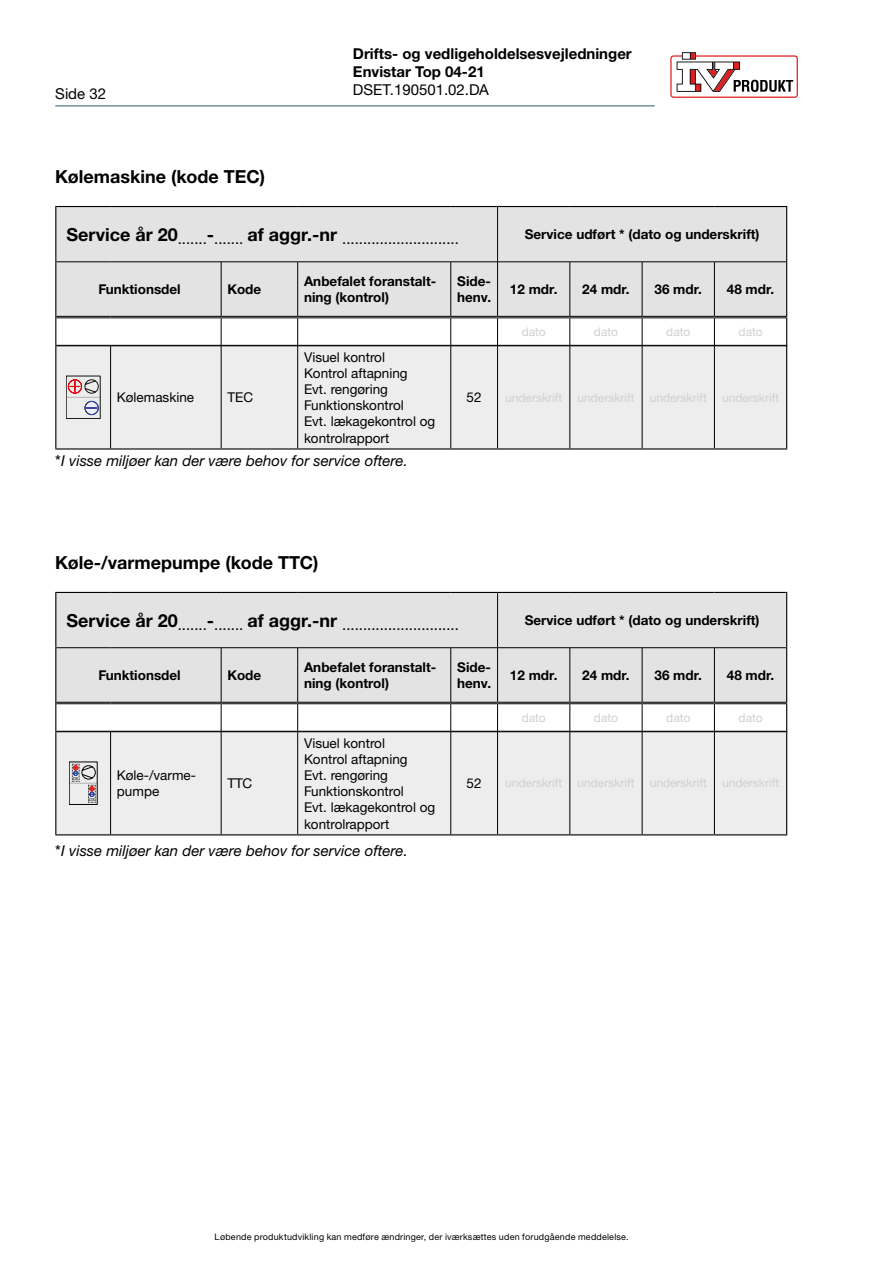
<style>
.page{position:relative;width:893px;height:1263px;background:#fff}
.page>*{position:absolute;margin:0;border:0;box-sizing:border-box;transform-origin:0 0}
.t1{font:700 18px "Helvetica Neue LTW1 G";color:#000}
.t2{font:15px "Helvetica Neue LTW1 G";color:#000}
.t3{font:italic 15px "Helvetica Neue LTW1 G";color:#000}
.t4{font:700 15px/18px "Helvetica Neue LTW1 G";color:#000}
.t5{font:700 13.5px/16.2px "Helvetica Neue LTW1 G";color:#000}
.t6{font:13.5px/16.2px "Helvetica Neue LTW1 G";color:#000}
.t7{font:12px "Helvetica Neue LTW1 G";color:#d0d0d0}
.t8{font:9px "Helvetica Neue LTW1 G";letter-spacing:.025em;color:#000}
.t9{font:4.5px "Myriad Pro";color:#010202}
.s1{font-family:"Arial";font-style:normal}
</style>
<div class="page">
<svg style="left:670px;top:52px;width:128px;height:46px"></svg>
<hr style="left:55px;top:105px;width:600px;height:2px;background:#72929d">
<div style="left:56px;top:347px;width:730px;height:101px;background:#ededed"></div>
<hr style="left:297px;top:346px;width:1px;height:102px;background:#000">
<hr style="left:450px;top:346px;width:1px;height:102px;background:#000">
<hr style="left:221px;top:448px;width:77px;height:2px;background:#000">
<hr style="left:298px;top:448px;width:153px;height:2px;background:#000">
<hr style="left:451px;top:448px;width:47px;height:2px;background:#000">
<hr style="left:55px;top:346px;width:1px;height:102px;background:#000">
<hr style="left:110px;top:346px;width:1px;height:102px;background:#000">
<hr style="left:221px;top:346px;width:1px;height:102px;background:#000">
<hr style="left:55px;top:448px;width:56px;height:2px;background:#000">
<hr style="left:111px;top:448px;width:110px;height:2px;background:#000">
<hr style="left:55px;top:206px;width:56px;height:1px;background:#000">
<hr style="left:111px;top:206px;width:110px;height:1px;background:#000">
<hr style="left:221px;top:206px;width:77px;height:1px;background:#000">
<hr style="left:298px;top:206px;width:153px;height:1px;background:#000">
<hr style="left:451px;top:206px;width:47px;height:1px;background:#000">
<hr style="left:498px;top:206px;width:72px;height:1px;background:#000">
<hr style="left:570px;top:206px;width:72px;height:1px;background:#000">
<hr style="left:642px;top:206px;width:72px;height:1px;background:#000">
<hr style="left:714px;top:206px;width:73px;height:1px;background:#000">
<hr style="left:786px;top:346px;width:1px;height:102px;background:#000">
<hr style="left:497px;top:346px;width:1px;height:102px;background:#000">
<hr style="left:570px;top:346px;width:1px;height:102px;background:#000">
<hr style="left:642px;top:346px;width:1px;height:102px;background:#000">
<hr style="left:714px;top:346px;width:1px;height:102px;background:#000">
<hr style="left:498px;top:448px;width:72px;height:2px;background:#000">
<hr style="left:570px;top:448px;width:72px;height:2px;background:#000">
<hr style="left:642px;top:448px;width:72px;height:2px;background:#000">
<hr style="left:714px;top:448px;width:73px;height:2px;background:#000">
<svg style="left:55px;top:207px;width:732px;height:139px"></svg>
<hr style="left:56px;top:345px;width:55px;height:1px;background:#000">
<hr style="left:56px;top:346px;width:55px;height:1px;background:#000">
<hr style="left:111px;top:345px;width:110px;height:1px;background:#000">
<hr style="left:111px;top:346px;width:110px;height:1px;background:#000">
<hr style="left:221px;top:345px;width:77px;height:1px;background:#000">
<hr style="left:221px;top:346px;width:77px;height:1px;background:#000">
<hr style="left:298px;top:345px;width:153px;height:1px;background:#000">
<hr style="left:298px;top:346px;width:153px;height:1px;background:#000">
<hr style="left:451px;top:345px;width:47px;height:1px;background:#000">
<hr style="left:451px;top:346px;width:47px;height:1px;background:#000">
<hr style="left:498px;top:345px;width:72px;height:1px;background:#000">
<hr style="left:498px;top:346px;width:72px;height:1px;background:#000">
<hr style="left:570px;top:345px;width:72px;height:1px;background:#000">
<hr style="left:570px;top:346px;width:72px;height:1px;background:#000">
<hr style="left:642px;top:345px;width:72px;height:1px;background:#000">
<hr style="left:642px;top:346px;width:72px;height:1px;background:#000">
<hr style="left:714px;top:345px;width:73px;height:1px;background:#000">
<hr style="left:714px;top:346px;width:73px;height:1px;background:#000">
<svg style="left:85px;top:401px;width:13px;height:14px"></svg>
<svg style="left:68px;top:379px;width:30px;height:15px"></svg>
<hr style="left:66px;top:397px;width:34px;height:1px;background:#b3b2b2">
<div style="left:56px;top:732px;width:730px;height:102px;background:#ededed"></div>
<hr style="left:297px;top:732px;width:1px;height:102px;background:#000">
<hr style="left:450px;top:732px;width:1px;height:102px;background:#000">
<hr style="left:221px;top:834px;width:77px;height:1px;background:#000">
<hr style="left:298px;top:834px;width:153px;height:1px;background:#000">
<hr style="left:451px;top:834px;width:47px;height:1px;background:#000">
<hr style="left:55px;top:731px;width:1px;height:103px;background:#000">
<hr style="left:110px;top:732px;width:1px;height:102px;background:#000">
<hr style="left:221px;top:732px;width:1px;height:102px;background:#000">
<hr style="left:55px;top:834px;width:56px;height:1px;background:#000">
<hr style="left:111px;top:834px;width:110px;height:1px;background:#000">
<hr style="left:786px;top:732px;width:1px;height:102px;background:#000">
<hr style="left:497px;top:732px;width:1px;height:102px;background:#000">
<hr style="left:570px;top:732px;width:1px;height:102px;background:#000">
<hr style="left:642px;top:732px;width:1px;height:102px;background:#000">
<hr style="left:714px;top:732px;width:1px;height:102px;background:#000">
<hr style="left:498px;top:834px;width:72px;height:1px;background:#000">
<hr style="left:570px;top:834px;width:72px;height:1px;background:#000">
<hr style="left:642px;top:834px;width:72px;height:1px;background:#000">
<hr style="left:714px;top:834px;width:73px;height:1px;background:#000">
<svg style="left:55px;top:592px;width:732px;height:139px"></svg>
<hr style="left:56px;top:731px;width:55px;height:1px;background:#000">
<hr style="left:111px;top:731px;width:110px;height:1px;background:#000">
<hr style="left:221px;top:731px;width:77px;height:1px;background:#000">
<hr style="left:298px;top:731px;width:153px;height:1px;background:#000">
<hr style="left:451px;top:731px;width:47px;height:1px;background:#000">
<hr style="left:498px;top:731px;width:72px;height:1px;background:#000">
<hr style="left:570px;top:731px;width:72px;height:1px;background:#000">
<hr style="left:642px;top:731px;width:72px;height:1px;background:#000">
<hr style="left:714px;top:731px;width:73px;height:1px;background:#000">
<div style="left:69px;top:762px;width:28px;height:43px;border:1px solid #010202"></div>
<svg style="left:69px;top:764px;width:28px;height:39px"></svg>
<p class="t2" style="left:55px;top:84px;width:52px">Side 32</p>
<p class="t4" style="left:353px;top:44px;width:280px">Drifts- og vedligeholdelsesvejledninger<br>Envistar Top 04-21</p>
<p class="t2" style="left:353px;top:80px;width:138px">DSET.190501.02.DA</p>
<h1 class="t1" style="left:55px;top:165px;width:211px">Kølemaskine (kode TEC)</h1>
<p class="t2" style="left:66px;top:229px;width:394px"><sup>Service</sup> <sup>år</sup> <sup>20</sup>.......<sup>-</sup>....... <sup>af</sup> <sup>aggr.-nr</sup> ............................</p>
<p class="t5" style="left:525px;top:226px;width:236px">Service udført * (dato og underskrift)</p>
<p class="t5" style="left:98px;top:281px;width:84px">Funktionsdel</p>
<p class="t5" style="left:228px;top:281px;width:35px">Kode</p>
<p class="t5" style="left:304px;top:273px;width:134px">Anbefalet foranstalt&shy;ning (kontrol)</p>
<p class="t5" style="left:457px;top:273px;width:35px">Side&shy;henv.</p>
<p class="t5" style="left:510px;top:281px;width:49px">12 mdr.</p>
<p class="t5" style="left:582px;top:281px;width:49px">24 mdr.</p>
<p class="t5" style="left:654px;top:281px;width:49px">36 mdr.</p>
<p class="t5" style="left:727px;top:281px;width:49px">48 mdr.</p>
<p class="t7" style="left:522px;top:324px;width:26px">dato</p>
<p class="t7" style="left:594px;top:324px;width:26px">dato</p>
<p class="t7" style="left:666px;top:324px;width:26px">dato</p>
<p class="t7" style="left:738px;top:324px;width:26px">dato</p>
<p class="t6" style="left:117px;top:389px;width:79px">Kølemaskine</p>
<p class="t6" style="left:228px;top:389px;width:27px">TEC</p>
<p class="t6" style="left:304px;top:349px;width:133px">Visuel kontrol<br>Kontrol aftapning<br>Evt. rengøring<br>Funktionskontrol<br>Evt. lækagekontrol og kontrolrapport</p>
<p class="t3" style="left:55px;top:451px;width:354px"><span class="s1">*</span>I visse miljøer kan der være behov for service oftere.</p>
<p class="t6" style="left:467px;top:389px;width:17px">52</p>
<p class="t7" style="left:505px;top:390px;width:59px">underskrift</p>
<p class="t7" style="left:577px;top:390px;width:59px">underskrift</p>
<p class="t7" style="left:650px;top:390px;width:59px">underskrift</p>
<p class="t7" style="left:722px;top:390px;width:59px">underskrift</p>
<h1 class="t1" style="left:55px;top:551px;width:265px">Køle-/varmepumpe (kode TTC)</h1>
<p class="t2" style="left:66px;top:615px;width:394px"><sup>Service</sup> <sup>år</sup> <sup>20</sup>.......<sup>-</sup>....... <sup>af</sup> <sup>aggr.-nr</sup> ............................</p>
<p class="t5" style="left:525px;top:612px;width:236px">Service udført * (dato og underskrift)</p>
<p class="t9" style="left:73px;top:775px;width:7px">DX</p>
<p class="t5" style="left:98px;top:667px;width:84px">Funktionsdel</p>
<p class="t5" style="left:228px;top:667px;width:35px">Kode</p>
<p class="t5" style="left:304px;top:659px;width:134px">Anbefalet foranstalt&shy;ning (kontrol)</p>
<p class="t5" style="left:457px;top:659px;width:35px">Side&shy;henv.</p>
<p class="t5" style="left:510px;top:667px;width:49px">12 mdr.</p>
<p class="t5" style="left:582px;top:667px;width:49px">24 mdr.</p>
<p class="t5" style="left:654px;top:667px;width:49px">36 mdr.</p>
<p class="t5" style="left:727px;top:667px;width:49px">48 mdr.</p>
<p class="t7" style="left:522px;top:710px;width:26px">dato</p>
<p class="t7" style="left:594px;top:710px;width:26px">dato</p>
<p class="t7" style="left:666px;top:710px;width:26px">dato</p>
<p class="t7" style="left:738px;top:710px;width:26px">dato</p>
<p class="t9" style="left:89px;top:796px;width:7px">DX</p>
<p class="t6" style="left:117px;top:767px;width:81px">Køle-/varme&shy;pumpe</p>
<p class="t6" style="left:228px;top:775px;width:26px">TTC</p>
<p class="t6" style="left:304px;top:734px;width:133px">Visuel kontrol<br>Kontrol aftapning<br>Evt. rengøring<br>Funktionskontrol<br>Evt. lækagekontrol og kontrolrapport</p>
<p class="t6" style="left:467px;top:775px;width:17px">52</p>
<p class="t7" style="left:505px;top:776px;width:59px">underskrift</p>
<p class="t7" style="left:577px;top:776px;width:59px">underskrift</p>
<p class="t7" style="left:650px;top:776px;width:59px">underskrift</p>
<p class="t7" style="left:722px;top:776px;width:59px">underskrift</p>
<p class="t3" style="left:55px;top:841px;width:354px"><span class="s1">*</span>I visse miljøer kan der være behov for service oftere.</p>
<p class="t8" style="left:215px;top:1231px;width:416px">Løbende produktudvikling kan medføre ændringer, der iværksættes uden forudgående meddelelse.</p>
</div>
